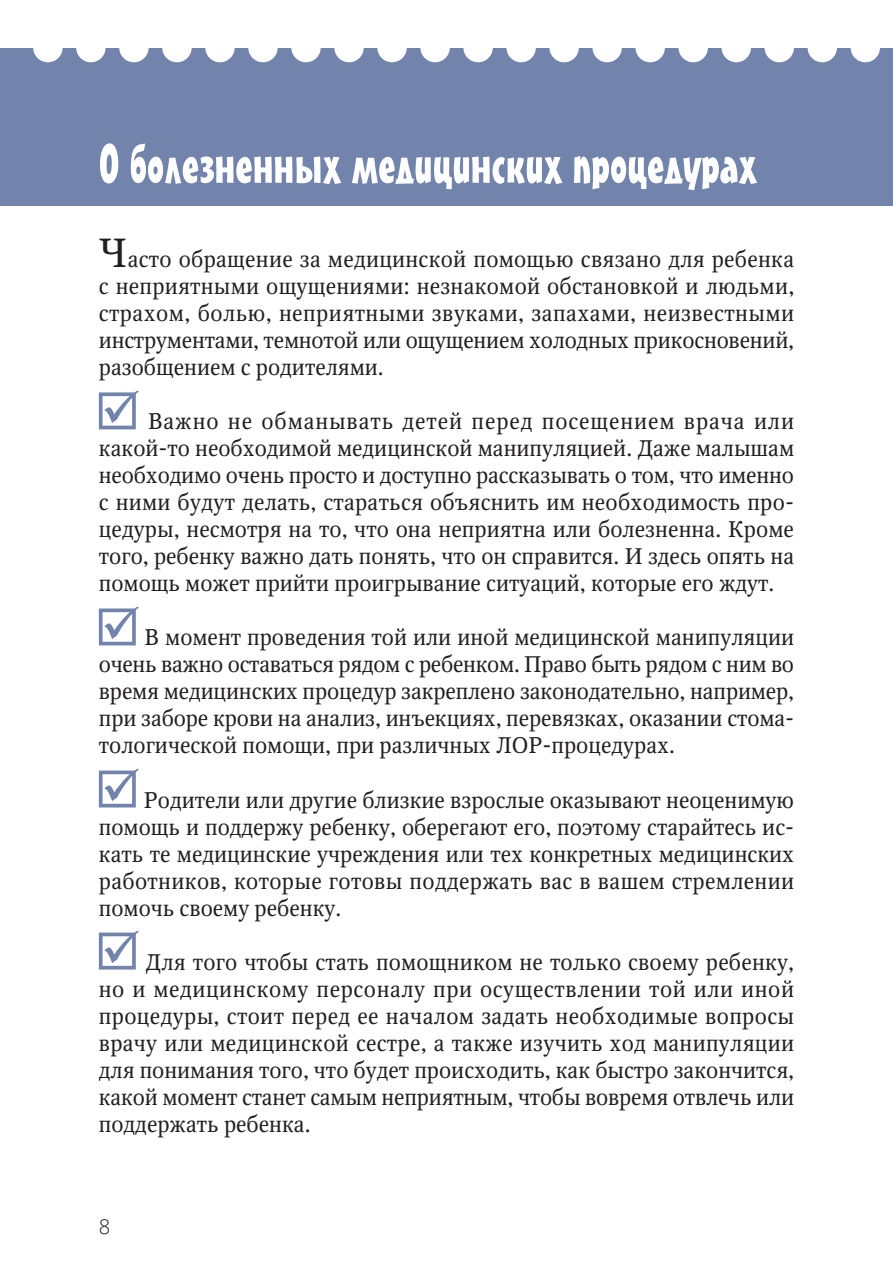
<style>
.page{position:relative;width:893px;height:1276px;background:#fff}
.page>*{position:absolute;margin:0;border:0;box-sizing:border-box;transform-origin:0 0}
.t1{font:54px "Maestro C";color:#fff}
.t2{font:22.5px/27px "Octava";color:#231f20;text-align:justify}
.t3{font:300 20.25px "Open Sans";color:#231f20}
.s1{font-size:40.5px}
</style>
<div class="page">
<div style="left:0;top:48px;width:893px;height:157px;background:#7284ac"></div>
<div style="left:33px;top:33px;width:30px;height:29px;background:#fff;border-radius:50%"></div>
<div style="left:721px;top:33px;width:30px;height:29px;background:#fff;border-radius:50%"></div>
<div style="left:377px;top:33px;width:30px;height:29px;background:#fff;border-radius:50%"></div>
<div style="left:205px;top:33px;width:30px;height:29px;background:#fff;border-radius:50%"></div>
<div style="left:549px;top:33px;width:30px;height:29px;background:#fff;border-radius:50%"></div>
<div style="left:119px;top:33px;width:30px;height:29px;background:#fff;border-radius:50%"></div>
<div style="left:808px;top:33px;width:29px;height:29px;background:#fff;border-radius:50%"></div>
<div style="left:463px;top:33px;width:30px;height:29px;background:#fff;border-radius:50%"></div>
<div style="left:291px;top:33px;width:30px;height:29px;background:#fff;border-radius:50%"></div>
<div style="left:635px;top:33px;width:30px;height:29px;background:#fff;border-radius:50%"></div>
<div style="left:76px;top:33px;width:30px;height:29px;background:#fff;border-radius:50%"></div>
<div style="left:764px;top:33px;width:30px;height:29px;background:#fff;border-radius:50%"></div>
<div style="left:420px;top:33px;width:30px;height:29px;background:#fff;border-radius:50%"></div>
<div style="left:248px;top:33px;width:30px;height:29px;background:#fff;border-radius:50%"></div>
<div style="left:592px;top:33px;width:30px;height:29px;background:#fff;border-radius:50%"></div>
<div style="left:162px;top:33px;width:30px;height:29px;background:#fff;border-radius:50%"></div>
<div style="left:851px;top:33px;width:29px;height:29px;background:#fff;border-radius:50%"></div>
<div style="left:506px;top:33px;width:30px;height:29px;background:#fff;border-radius:50%"></div>
<div style="left:334px;top:33px;width:30px;height:29px;background:#fff;border-radius:50%"></div>
<div style="left:678px;top:33px;width:30px;height:29px;background:#fff;border-radius:50%"></div>
<svg style="left:99px;top:390px;width:40px;height:39px"></svg>
<svg style="left:99px;top:606px;width:40px;height:39px"></svg>
<svg style="left:99px;top:768px;width:40px;height:39px"></svg>
<svg style="left:99px;top:930px;width:40px;height:39px"></svg>
<h1 class="t1" style="left:99px;top:146px;width:660px">О болезненных медицинских процедурах</h1>
<p class="t2" style="left:99px;top:249px;width:697px"><span class="s1">Ч</span>асто обращение за медицинской помощью связано для ребенка с неприятными ощущениями: незнакомой обстановкой и людьми, страхом, болью, неприятными звуками, запахами, неизвестными инструментами, темнотой или ощущением холодных прикосновений, разобщением с родителями.</p>
<p class="t2" style="left:99px;top:411px;width:697px;text-indent:49px">Важно не обманывать детей перед посещением врача или какой-то необходимой медицинской манипуляцией. Даже малышам необходимо очень просто и доступно рассказывать о том, что именно с ними будут делать, стараться объяснить им необходимость про&shy;цедуры, несмотря на то, что она неприятна или болезненна. Кроме того, ребенку важно дать понять, что он справится. И здесь опять на помощь может прийти проигрывание ситуаций, которые его ждут.</p>
<p class="t2" style="left:99px;top:627px;width:697px;text-indent:46px">В момент проведения той или иной медицинской манипуляции очень важно оставаться рядом с ребенком. Право быть рядом с ним во время медицинских процедур закреплено законодательно, например, при заборе крови на анализ, инъекциях, перевязках, оказании стома&shy;тологической помощи, при различных ЛОР-процедурах.</p>
<p class="t2" style="left:99px;top:789px;width:697px;text-indent:45px">Родители или другие близкие взрослые оказывают неоценимую помощь и поддержу ребенку, оберегают его, поэтому старайтесь ис&shy;кать те медицинские учреждения или тех конкретных медицинских работников, которые готовы поддержать вас в вашем стремлении помочь своему ребенку.</p>
<p class="t2" style="left:99px;top:951px;width:697px;text-indent:47px">Для того чтобы стать помощником не только своему ребенку, но и медицинскому персоналу при осуществлении той или иной процедуры, стоит перед ее началом задать необходимые вопросы врачу или медицинской сестре, а также изучить ход манипуляции для понимания того, что будет происходить, как быстро закончится, какой момент станет самым неприятным, чтобы вовремя отвлечь или поддержать ребенка.</p>
<p class="t3" style="left:99px;top:1212px;width:13px">8</p>
</div>
